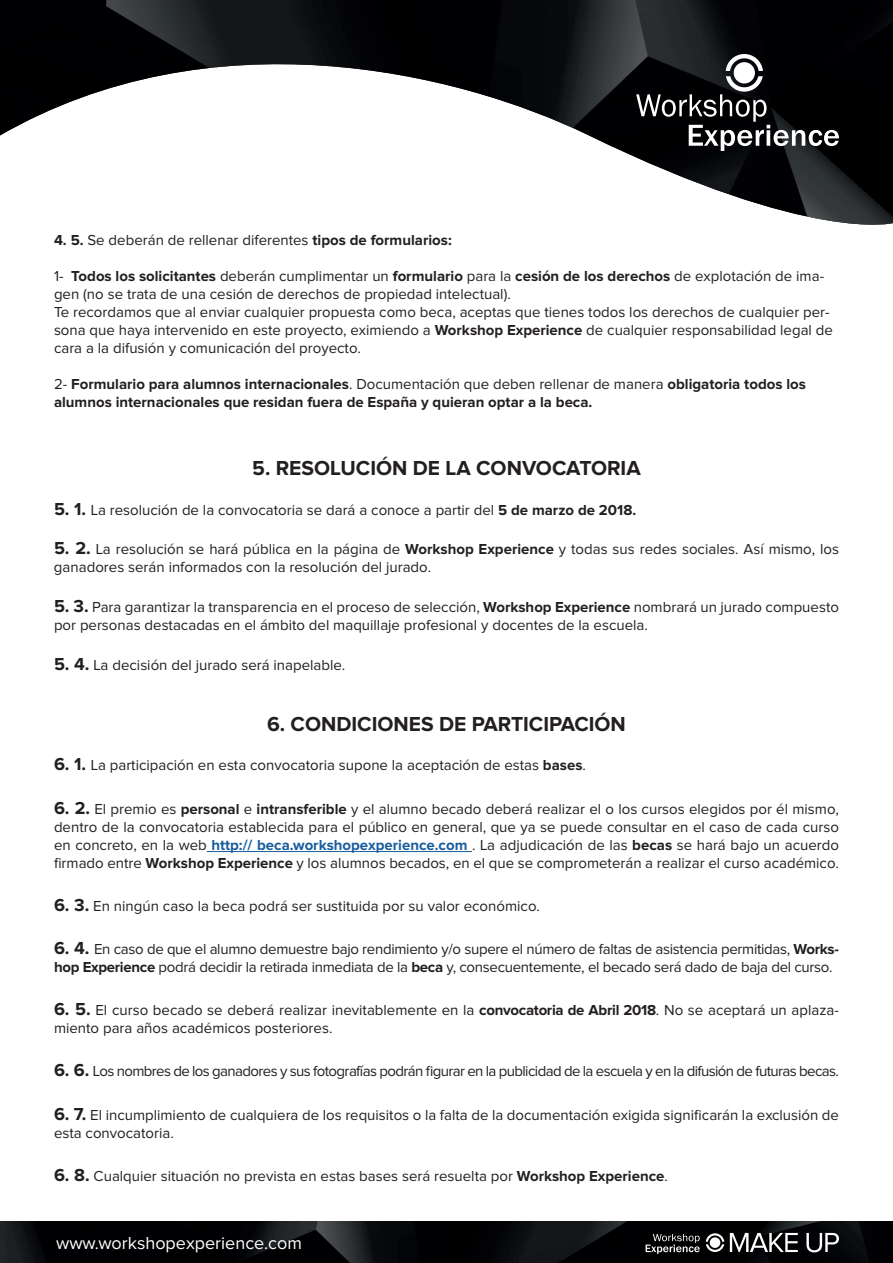
<style>
.page{position:relative;width:893px;height:1263px;background:#fff}
.page>*{position:absolute;margin:0;border:0;box-sizing:border-box;transform-origin:0 0}
.t1{font:700 21px "Proxima Nova";color:#231f20}
.t2{font:18px "Proxima Nova";color:#fff}
.t3{font:15px/18px "Proxima Nova";color:#231f20}
.t4{font:15px/18px "Proxima Nova";letter-spacing:-.02em;color:#231f20}
.t5{font:700 15px/18px "Proxima Nova";color:#231f20}
.t6{font:15px "Proxima Nova";letter-spacing:-.04em;color:#231f20}
.s1{font-weight:700}
.s2{font-weight:400}
.s3{font-weight:700;font-size:18px}
.s4{font-weight:700;color:#175d9e}
</style>
<div class="page">
<img style="left:0;top:0;width:893px;height:225px">
<hr style="left:207px;top:851px;width:265px;height:1px;background:#175d9e">
<svg style="left:636px;top:54px;width:203px;height:97px;background:#29292b"></svg>
<img style="left:0;top:1221px;width:893px;height:42px">
<svg style="left:646px;top:1234px;width:54px;height:20px"></svg>
<svg style="left:706px;top:1233px;width:18px;height:19px"></svg>
<svg style="left:730px;top:1233px;width:68px;height:19px"></svg>
<svg style="left:806px;top:1233px;width:33px;height:19px"></svg>
<p class="t3" style="left:54px;top:231px;width:399px"><span class="s1">4. 5.</span> Se deberán de rellenar diferentes <span class="s1">tipos de formularios:</span></p>
<p class="t3" style="left:54px;top:267px;width:780px">1- <span class="s1">Todos los solicitantes</span> deberán cumplimentar un <span class="s1">formulario</span> para la <span class="s1">cesión de los derechos</span> de explotación de ima&shy;gen (no se trata de una cesión de derechos de propiedad intelectual).<br>Te recordamos que al enviar cualquier propuesta como beca, aceptas que tienes todos los derechos de cualquier per&shy;sona que haya intervenido en este proyecto, eximiendo a <span class="s1">Workshop Experience</span> de cualquier responsabilidad legal de cara a la difusión y comunicación del proyecto.</p>
<p class="t5" style="left:54px;top:375px;width:753px"><span class="s2">2-</span> Formulario para alumnos internacionales<span class="s2">. Documentación que deben rellenar de manera</span> obligatoria todos los alumnos internacionales que residan fuera de España y quieran optar a la beca.</p>
<h1 class="t1" style="left:252px;top:458px;width:390px">5. RESOLUCIÓN DE LA CONVOCATORIA</h1>
<p class="t3" style="left:54px;top:501px;width:584px"><span class="s3">5. 1.</span> La resolución de la convocatoria se dará a conoce a partir del <span class="s1">5 de marzo de 2018.</span></p>
<p class="t3" style="left:54px;top:541px;width:787px"><span class="s3">5. 2.</span> La resolución se hará pública en la página de <span class="s1">Workshop Experience</span> y todas sus redes sociales. Así mismo, los ganadores serán informados con la resolución del jurado.</p>
<p class="t3" style="left:54px;top:598px;width:786px"><span class="s3">5. 3.</span> Para garantizar la transparencia en el proceso de selección, <span class="s1">Workshop Experience</span> nombrará un jurado compuesto por personas destacadas en el ámbito del maquillaje profesional y docentes de la escuela.</p>
<p class="t3" style="left:54px;top:656px;width:293px"><span class="s3">5. 4.</span> La decisión del jurado será inapelable.</p>
<h1 class="t1" style="left:267px;top:714px;width:360px">6. CONDICIONES DE PARTICIPACIÓN</h1>
<p class="t3" style="left:54px;top:757px;width:533px"><span class="s3">6. 1.</span> La participación en esta convocatoria supone la aceptación de estas <span class="s1">bases</span>.</p>
<p class="t3" style="left:54px;top:800px;width:786px;text-align:justify"><span class="s3">6. 2.</span> El premio es <span class="s1">personal</span> e <span class="s1">intransferible</span> y el alumno becado deberá realizar el o los cursos elegidos por él mismo, dentro de la convocatoria establecida para el público en general, que ya se puede consultar en el caso de cada curso en concreto, en la web <span class="s4">http:// beca.workshopexperience.com</span> . La adjudicación de las <span class="s1">becas</span> se hará bajo un acuerdo firmado entre <span class="s1">Workshop Experience</span> y los alumnos becados, en el que se comprometerán a realizar el curso académico.</p>
<p class="t3" style="left:54px;top:897px;width:487px"><span class="s3">6. 3.</span> En ningún caso la beca podrá ser sustituida por su valor económico.</p>
<p class="t4" style="left:54px;top:940px;width:786px"><span class="s3">6. 4.</span> En caso de que el alumno demuestre bajo rendimiento y/o supere el número de faltas de asistencia permitidas, <span class="s1">Works&shy;hop Experience</span> podrá decidir la retirada inmediata de la <span class="s1">beca</span> y, consecuentemente, el becado será dado de baja del curso.</p>
<p class="t3" style="left:54px;top:1002px;width:786px"><span class="s3">6. 5.</span> El curso becado se deberá realizar inevitablemente en la <span class="s1">convocatoria de Abril 2018</span>. No se aceptará un aplaza&shy;miento para años académicos posteriores.</p>
<p class="t6" style="left:54px;top:1064px;width:786px"><span class="s3">6. 6.</span> Los nombres de los ganadores y sus fotografías podrán figurar en la publicidad de la escuela y en la difusión de futuras becas.</p>
<p class="t3" style="left:54px;top:1106px;width:786px"><span class="s3">6. 7.</span> El incumplimiento de cualquiera de los requisitos o la falta de la documentación exigida significarán la exclusión de esta convocatoria.</p>
<p class="t3" style="left:54px;top:1167px;width:615px"><span class="s3">6. 8.</span> Cualquier situación no prevista en estas bases será resuelta por <span class="s1">Workshop Experience</span>.</p>
<p class="t2" style="left:56px;top:1234px;width:247px">www.workshopexperience.com</p>
</div>
